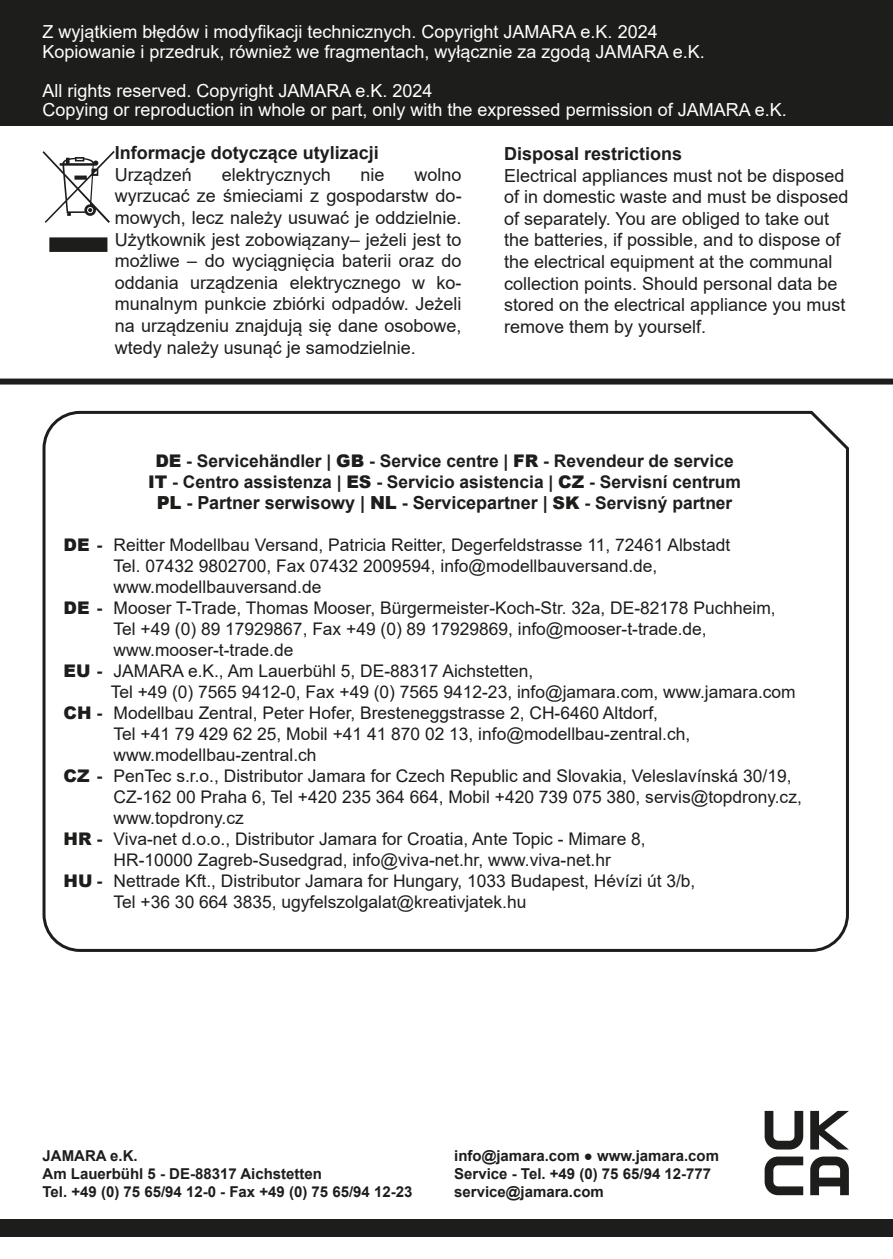
<style>
.page{position:relative;width:893px;height:1259px;background:#fff}
.page>*{position:absolute;margin:0;border:0;box-sizing:border-box;transform-origin:0 0}
.t1{font:18px/21.6px "Arial";color:#1d1d1b;text-align:justify}
.t2{font:18px/19.5px "Arial";color:#fff}
.t3{font:700 18px "Arial";color:#1d1d1b}
.t4{font:17.4px "Arial";color:#1d1d1b}
.t5{font:700 17.4px/21px "Arial";color:#1d1d1b;text-align:center}
.t6{font:700 15px/18px "Arial";color:#1d1d1b}
.s1{font-weight:900}
.s2{font-weight:900;font-size:17.4px}
.s3{font-size:17.4px}
.s4{font-weight:700}
</style>
<div class="page">
<div style="left:0;top:1219px;width:893px;height:17px;background:#1d1d1b"></div>
<div style="left:0;top:0;width:893px;height:125px;background:#1d1d1b"></div>
<svg style="left:43px;top:151px;width:72px;height:101px"></svg>
<div style="left:0;top:378px;width:893px;height:6px;background:#1d1d1b"></div>
<svg style="left:765px;top:1111px;width:38px;height:38px"></svg>
<svg style="left:810px;top:1111px;width:39px;height:38px"></svg>
<svg style="left:765px;top:1156px;width:38px;height:39px"></svg>
<svg style="left:810px;top:1156px;width:39px;height:39px"></svg>
<svg style="left:42px;top:410px;width:807px;height:542px"></svg>
<p class="t2" style="left:42px;top:22px;width:664px">Z wyjątkiem błędów i modyfikacji technicznych. Copyright JAMARA e.K. 2024<br>Kopiowanie i przedruk, również we fragmentach, wyłącznie za zgodą JAMARA e.K.</p>
<p class="t2" style="left:42px;top:81px;width:746px">All rights reserved. Copyright JAMARA e.K. 2024<br>Copying or reproduction in whole or part, only with the expressed permission of JAMARA e.K.</p>
<p class="t3" style="left:115px;top:140px;width:266px">Informacje dotyczące utylizacji</p>
<p class="t1" style="left:115px;top:164px;width:79px">Urządzeń</p>
<p class="t1" style="left:222px;top:164px;width:111px">elektrycznych</p>
<p class="t1" style="left:361px;top:164px;width:26px">nie</p>
<p class="t3" style="left:504px;top:141px;width:180px">Disposal restrictions</p>
<p class="t1" style="left:504px;top:164px;width:346px;text-align:left">Electrical appliances must not be disposed of in domestic waste and must be disposed of separately. You are obliged to take out the batteries, if possible, and to dispose of the electrical equipment at the communal collection points. Should personal data be stored on the electrical appliance you must remove them by yourself.</p>
<p class="t1" style="left:115px;top:164px;width:348px;text-indent:300px">wolno wyrzucać ze śmieciami z gospodarstw do&shy;mowych, lecz należy usuwać je oddzielnie.<br>Użytkownik jest zobowiązany– jeżeli jest to możliwe – do wyciągnięcia baterii oraz do oddania urządzenia elektrycznego w ko&shy;munalnym punkcie zbiórki odpadów. Jeżeli na urządzeniu znajdują się dane osobowe, wtedy należy usunąć je samodzielnie.</p>
<p class="t5" style="left:148px;top:451px;width:594px"><span class="s1">DE</span> - Servicehändler | <span class="s1">GB</span> - Service centre | <span class="s1">FR</span> - Revendeur de service<br><span class="s1">IT</span> - Centro assistenza | <span class="s1">ES</span> - Servicio asistencia | <span class="s1">CZ</span> - Servisní centrum</p>
<p class="t3" style="left:157px;top:490px;width:577px"><span class="s1">PL</span> - Partner serwisowy | <span class="s1">NL</span> - Servicepartner | <span class="s2">SK</span> <span class="s3">- Servisný partner</span></p>
<p class="t4" style="left:64px;top:533px;width:668px"><span class="s1">DE</span> <span class="s4">-</span> Reitter Modellbau Versand, Patricia Reitter, Degerfeldstrasse 11, 72461 Albstadt</p>
<p class="t4" style="left:114px;top:554px;width:545px">Tel. 07432 9802700, Fax 07432 2009594, info@modellbauversand.de,</p>
<p class="t4" style="left:114px;top:575px;width:209px">www.modellbauversand.de</p>
<p class="t4" style="left:64px;top:596px;width:714px"><span class="s1">DE</span> <span class="s4">-</span> Mooser T-Trade, Thomas Mooser, Bürgermeister-Koch-Str. 32a, DE-82178 Puchheim,</p>
<p class="t4" style="left:114px;top:617px;width:595px">Tel +49 (0) 89 17929867, Fax +49 (0) 89 17929869, info@mooser-t-trade.de,</p>
<p class="t4" style="left:114px;top:638px;width:181px">www.mooser-t-trade.de</p>
<p class="t4" style="left:64px;top:659px;width:471px"><span class="s1">EU</span> <span class="s4">-</span> JAMARA e.K., Am Lauerbühl 5, DE-88317 Aichstetten,</p>
<p class="t4" style="left:111px;top:680px;width:686px">Tel +49 (0) 7565 9412-0, Fax +49 (0) 7565 9412-23, info@jamara.com, www.jamara.com</p>
<p class="t4" style="left:64px;top:701px;width:596px"><span class="s1">CH</span> <span class="s4">-</span> Modellbau Zentral, Peter Hofer, Bresteneggstrasse 2, CH-6460 Altdorf,</p>
<p class="t4" style="left:114px;top:722px;width:578px">Tel +41 79 429 62 25, Mobil +41 41 870 02 13, info@modellbau-zentral.ch,</p>
<p class="t4" style="left:114px;top:743px;width:205px">www.modellbau-zentral.ch</p>
<p class="t4" style="left:64px;top:764px;width:729px"><span class="s1">CZ</span> <span class="s4">-</span> PenTec s.r.o., Distributor Jamara for Czech Republic and Slovakia, Veleslavínská 30/19,</p>
<p class="t4" style="left:114px;top:785px;width:690px">CZ-162 00 Praha 6, Tel +420 235 364 664, Mobil +420 739 075 380, servis@topdrony.cz,</p>
<p class="t4" style="left:114px;top:806px;width:132px">www.topdrony.cz</p>
<p class="t4" style="left:64px;top:827px;width:584px"><span class="s1">HR</span> <span class="s4">-</span> Viva-net d.o.o., Distributor Jamara for Croatia, Ante Topic - Mimare 8,</p>
<p class="t4" style="left:114px;top:848px;width:499px">HR-10000 Zagreb-Susedgrad, info@viva-net.hr, www.viva-net.hr</p>
<p class="t4" style="left:64px;top:869px;width:633px"><span class="s1">HU</span> <span class="s4">-</span> Nettrade Kft., Distributor Jamara for Hungary, 1033 Budapest, Hévízi út 3/b,</p>
<p class="t4" style="left:114px;top:890px;width:414px">Tel +36 30 664 3835, ugyfelszolgalat@kreativjatek.hu</p>
<p class="t6" style="left:43px;top:1147px;width:371px">JAMARA e.K.<br>Am Lauerbühl 5 - DE-88317 Aichstetten<br>Tel. +49 (0) 75 65/94 12-0 - Fax +49 (0) 75 65/94 12-23</p>
<p class="t6" style="left:454px;top:1147px;width:266px">info@jamara.com <span class="s1">●</span> www.jamara.com<br>Service - Tel. +49 (0) 75 65/94 12-777 service@jamara.com</p>
</div>
